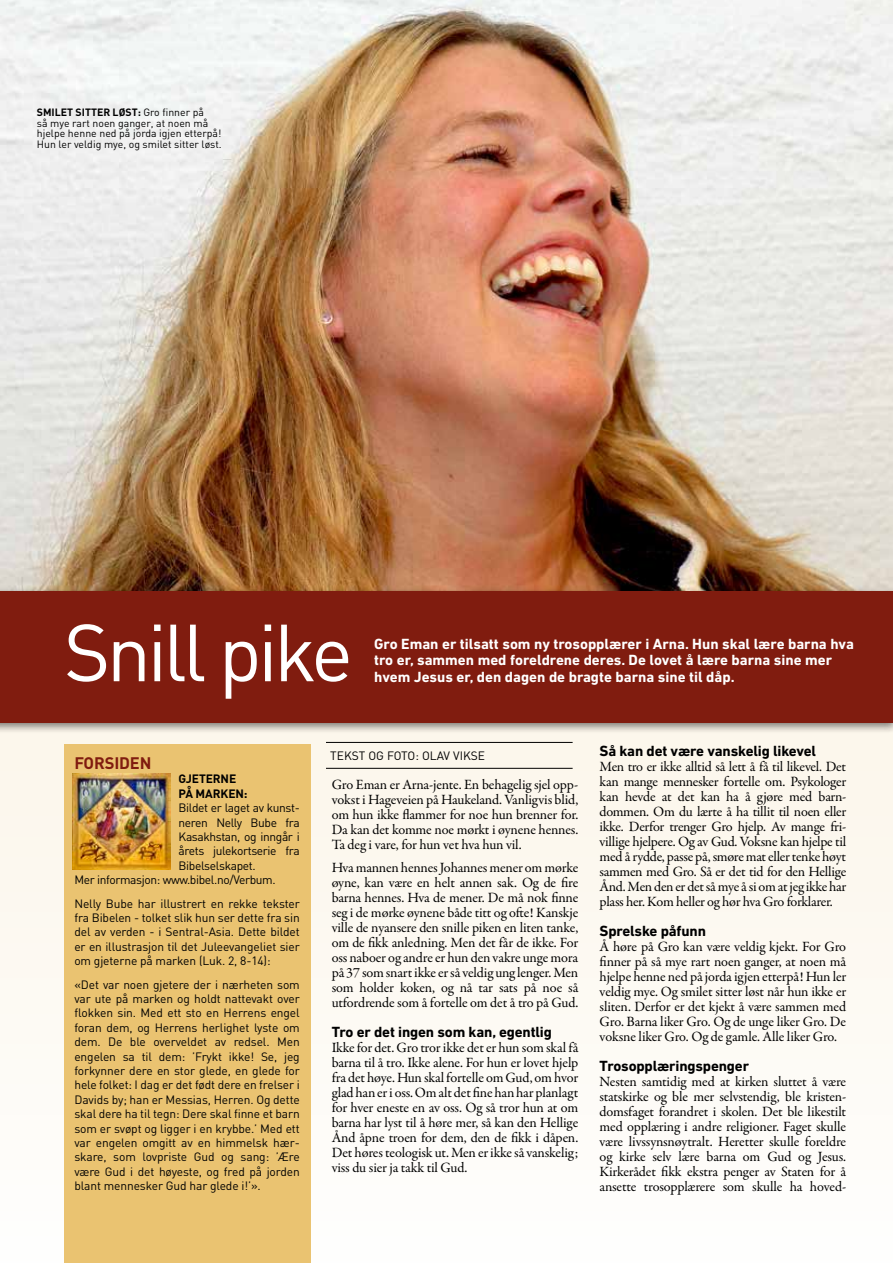
<style>
.page{position:relative;width:893px;height:1263px;background:#fdfaf3}
.page>*{position:absolute;margin:0;border:0;box-sizing:border-box;transform-origin:0 0}
.t1{font:79.5px "DIN";color:#fff}
.t2{font:700 16.5px "DIN";letter-spacing:-.01em;color:#801c0f}
.t3{font:700 15px/16.5px "DIN Next LT Pro";color:#fff}
.t4{font:700 15px "DIN Next LT Pro";letter-spacing:-.01em;color:#000}
.t5{font:14.25px/15px "Garamond Premr Pro";letter-spacing:-.015em;color:#000;text-align:justify}
.t6{font:12px/14.4px "DIN";letter-spacing:-.03em;color:#000;text-align:justify}
.t7{font:12px "DIN";color:#000}
.t8{font:700 12px/14.4px "DIN";letter-spacing:-.01em;color:#000}
.t9{font:10.5px/10.5px "DIN";color:#000}
.s1{font-weight:700}
</style>
<div class="page">
<hr style="left:326px;top:742px;width:247px;height:1px;background:#000">
<hr style="left:326px;top:768px;width:247px;height:1px;background:#000">
<img style="left:0;top:0;width:893px;height:586px">
<div style="left:64px;top:744px;width:246px;height:519px;background:#eac371"></div>
<img style="left:73px;top:774px;width:97px;height:95px">
<div style="left:0;top:586px;width:893px;height:148px;background:#000;opacity:.5"></div>
<div style="left:0;top:591px;width:893px;height:132px;background:#801c0f"></div>
<p class="t9" style="left:37px;top:107px;width:186px"><span class="s1">SMILET SITTER LØST:</span> Gro finner på<br>så mye rart noen ganger, at noen må hjelpe henne ned på jorda igjen etterpå!<br>Hun ler veldig mye, og smilet sitter løst.</p>
<h1 class="t1" style="left:64px;top:603px;width:291px">Snill pike</h1>
<p class="t3" style="left:374px;top:635px;width:481px">Gro Eman er tilsatt som ny trosopplærer i Arna. Hun skal lære barna hva tro er, sammen med foreldrene deres. De lovet å lære barna sine mer hvem Jesus er, den dagen de bragte barna sine til dåp.</p>
<p class="t2" style="left:74px;top:752px;width:79px">FORSIDEN</p>
<p class="t8" style="left:179px;top:771px;width:71px">GJETERNE<br>PÅ MARKEN:</p>
<p class="t6" style="left:179px;top:800px;width:123px">Bildet er laget av kunst-</p>
<p class="t6" style="left:179px;top:815px;width:123px">neren Nelly Bube fra</p>
<p class="t6" style="left:179px;top:829px;width:123px">Kasakhstan, og inngår i</p>
<p class="t6" style="left:179px;top:843px;width:123px">årets julekortserie fra</p>
<p class="t6" style="left:179px;top:858px;width:79px">Bibelselskapet.</p>
<p class="t6" style="left:74px;top:872px;width:203px">Mer informasjon: www.bibel.no/Verbum.</p>
<p class="t6" style="left:74px;top:896px;width:227px">Nelly Bube har illustrert en rekke tekster fra Bibelen - tolket slik hun ser dette fra sin del av verden - i Sentral-Asia. Dette bildet er en illustrasjon til det Juleevangeliet sier om gjeterne på marken (Luk. 2, 8-14):</p>
<p class="t6" style="left:74px;top:977px;width:227px">«Det var noen gjetere der i nærheten som var ute på marken og holdt nattevakt over flokken sin. Med ett sto en Herrens engel foran dem, og Herrens herlighet lyste om dem. De ble overveldet av redsel. Men engelen sa til dem: ’Frykt ikke! Se, jeg forkynner dere en stor glede, en glede for hele folket: I dag er det født dere en frelser i Davids by; han er Messias, Herren. Og dette skal dere ha til tegn: Dere skal finne et barn som er svøpt og ligger i en krybbe.’ Med ett var engelen omgitt av en himmelsk hær&shy;skare, som lovpriste Gud og sang: ’Ære være Gud i det høyeste, og fred på jorden blant mennesker Gud har glede i!’».</p>
<p class="t7" style="left:330px;top:748px;width:156px">Tekst og foto: Olav Vikse</p>
<p class="t5" style="left:332px;top:778px;width:248px">Gro Eman er Arna-jente. En behagelig sjel opp&shy;vokst i Hageveien på Haukeland. Vanligvis blid, om hun ikke flammer for noe hun brenner for.<br>Da kan det komme noe mørkt i øynene hennes.<br>Ta deg i vare, for hun vet hva hun vil.</p>
<p class="t5" style="left:332px;top:860px;width:248px">Hva mannen hennes Johannes mener om mørke øyne, kan være en helt annen sak. Og de fire barna hennes. Hva de mener. De må nok finne seg i de mørke øynene både titt og ofte! Kanskje ville de nyansere den snille piken en liten tanke, om de fikk anledning. Men det får de ikke. For oss naboer og andre er hun den vakre unge mora på 37 som snart ikke er så veldig ung lenger. Men som holder koken, og nå tar sats på noe så utfordrende som å fortelle om det å tro på Gud.</p>
<p class="t4" style="left:332px;top:1023px;width:222px">Tro er det ingen som kan, egentlig</p>
<p class="t5" style="left:332px;top:1040px;width:248px">Ikke for det. Gro tror ikke det er hun som skal få barna til å tro. Ikke alene. For hun er lovet hjelp fra det høye. Hun skal fortelle om Gud, om hvor glad han er i oss. Om alt det fine han har planlagt for hver eneste en av oss. Og så tror hun at om barna har lyst til å høre mer, så kan den Hellige Ånd åpne troen for dem, den de fikk i dåpen.<br>Det høres teologisk ut. Men er ikke så vanskelig; viss du sier ja takk til Gud.</p>
<p class="t4" style="left:600px;top:742px;width:218px">Så kan det være vanskelig likevel</p>
<p class="t5" style="left:600px;top:759px;width:248px">Men tro er ikke alltid så lett å få til likevel. Det kan mange mennesker fortelle om. Psykologer kan hevde at det kan ha å gjøre med barn&shy;dommen. Om du lærte å ha tillit til noen eller ikke. Derfor trenger Gro hjelp. Av mange fri&shy;villige hjelpere. Og av Gud. Voksne kan hjelpe til med å rydde, passe på, smøre mat eller tenke høyt sammen med Gro. Så er det tid for den Hellige Ånd. Men den er det så mye å si om at jeg ikke har plass her. Kom heller og hør hva Gro forklarer.</p>
<p class="t4" style="left:600px;top:922px;width:108px">Sprelske påfunn</p>
<p class="t5" style="left:600px;top:939px;width:248px">Å høre på Gro kan være veldig kjekt. For Gro finner på så mye rart noen ganger, at noen må hjelpe henne ned på jorda igjen etterpå! Hun ler veldig mye. Og smilet sitter løst når hun ikke er sliten. Derfor er det kjekt å være sammen med Gro. Barna liker Gro. Og de unge liker Gro. De voksne liker Gro. Og de gamle. Alle liker Gro.</p>
<p class="t4" style="left:600px;top:1057px;width:151px">Trosopplæringspenger</p>
<p class="t5" style="left:600px;top:1074px;width:248px">Nesten samtidig med at kirken sluttet å være statskirke og ble mer selvstendig, ble kristen&shy;domsfaget forandret i skolen. Det ble likestilt med opplæring i andre religioner. Faget skulle være livssynsnøytralt. Heretter skulle foreldre og kirke selv lære barna om Gud og Jesus.<br>Kirkerådet fikk ekstra penger av Staten for å ansette trosopplærere som skulle ha hoved-</p>
</div>
